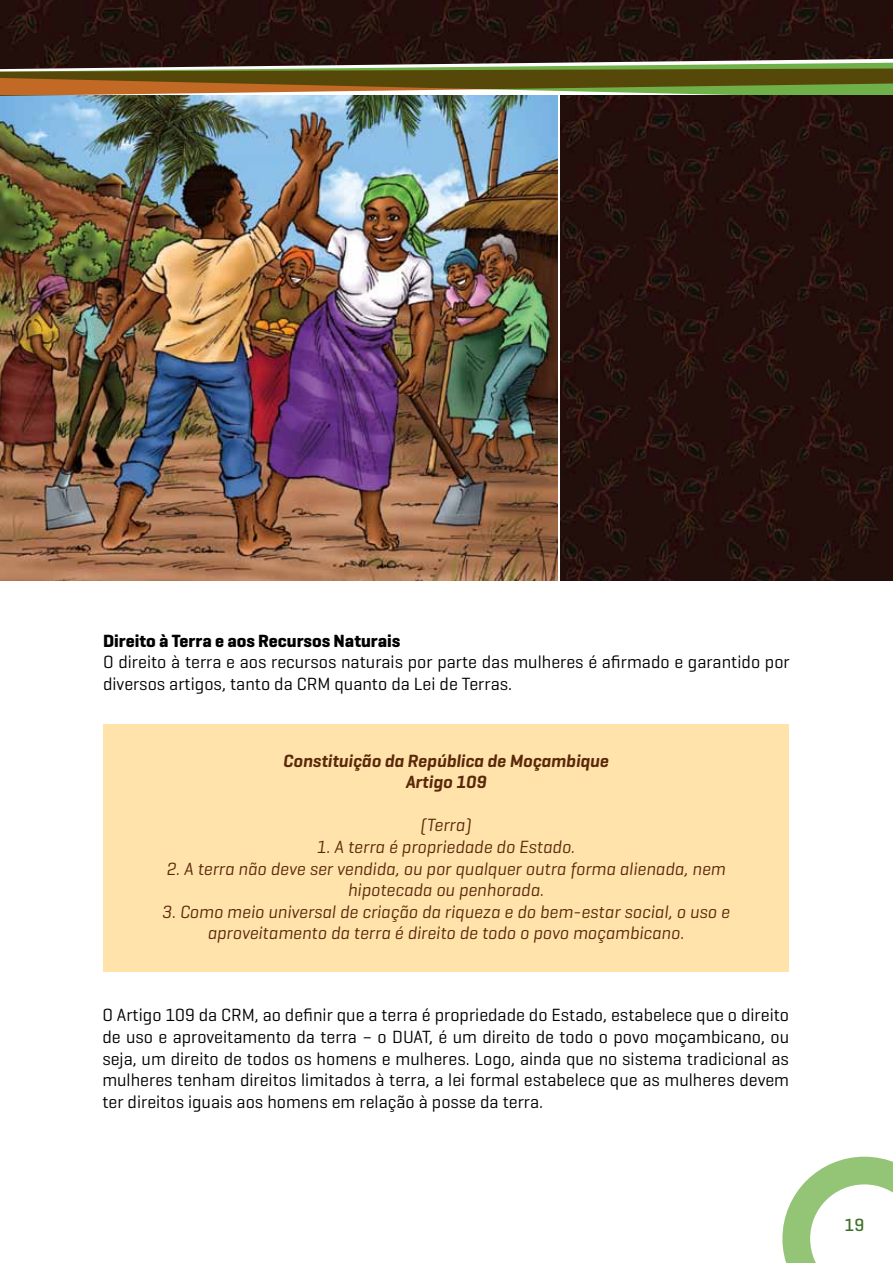
<style>
.page{position:relative;width:893px;height:1263px;background:#fff}
.page>*{position:absolute;margin:0;border:0;box-sizing:border-box;transform-origin:0 0}
.t1{font:18px/21.6px "Geogrotesque";color:#000}
.t2{font:italic 18px/21.6px "Geogrotesque";color:#5a270a;text-align:center}
.t3{font:italic 600 18px/21.6px "Geogrotesque";color:#5a270a;text-align:center}
.t4{font:700 18px "Geogrotesque";color:#000}
.t5{font:500 18px "Geogrotesque";color:#3e7029}
</style>
<div class="page">
<img style="left:0;top:100px;width:557px;height:480px">
<img style="left:0;top:0;width:893px;height:62px">
<svg style="left:782px;top:1157px;width:111px;height:106px"></svg>
<svg style="left:0;top:62px;width:893px;height:38px;background:#7e7845"></svg>
<div style="left:103px;top:724px;width:685px;height:248px;background:#ffe3aa"></div>
<img style="left:560px;top:96px;width:333px;height:484px">
<p class="t4" style="left:103px;top:629px;width:299px">Direito à Terra e aos Recursos Naturais</p>
<p class="t1" style="left:103px;top:651px;width:688px">O direito à terra e aos recursos naturais por parte das mulheres é afirmado e garantido por diversos artigos, tanto da CRM quanto da Lei de Terras.</p>
<p class="t3" style="left:283px;top:749px;width:327px">Constituição da República de Moçambique<br>Artigo 109</p>
<p class="t2" style="left:420px;top:814px;width:52px">(Terra)</p>
<p class="t2" style="left:317px;top:835px;width:260px">1. A terra é propriedade do Estado.</p>
<p class="t2" style="left:166px;top:857px;width:561px">2. A terra não deve ser vendida, ou por qualquer outra forma alienada, nem hipotecada ou penhorada.</p>
<p class="t2" style="left:162px;top:900px;width:569px">3. Como meio universal de criação da riqueza e do bem-estar social, o uso e aproveitamento da terra é direito de todo o povo moçambicano.</p>
<p class="t1" style="left:102px;top:1004px;width:688px;text-align:justify">O Artigo 109 da CRM, ao definir que a terra é propriedade do Estado, estabelece que o direito de uso e aproveitamento da terra – o DUAT, é um direito de todo o povo moçambicano, ou seja, um direito de todos os homens e mulheres. Logo, ainda que no sistema tradicional as mulheres tenham direitos limitados à terra, a lei formal estabelece que as mulheres devem ter direitos iguais aos homens em relação à posse da terra.</p>
<p class="t5" style="left:844px;top:1214px;width:21px">19</p>
</div>
